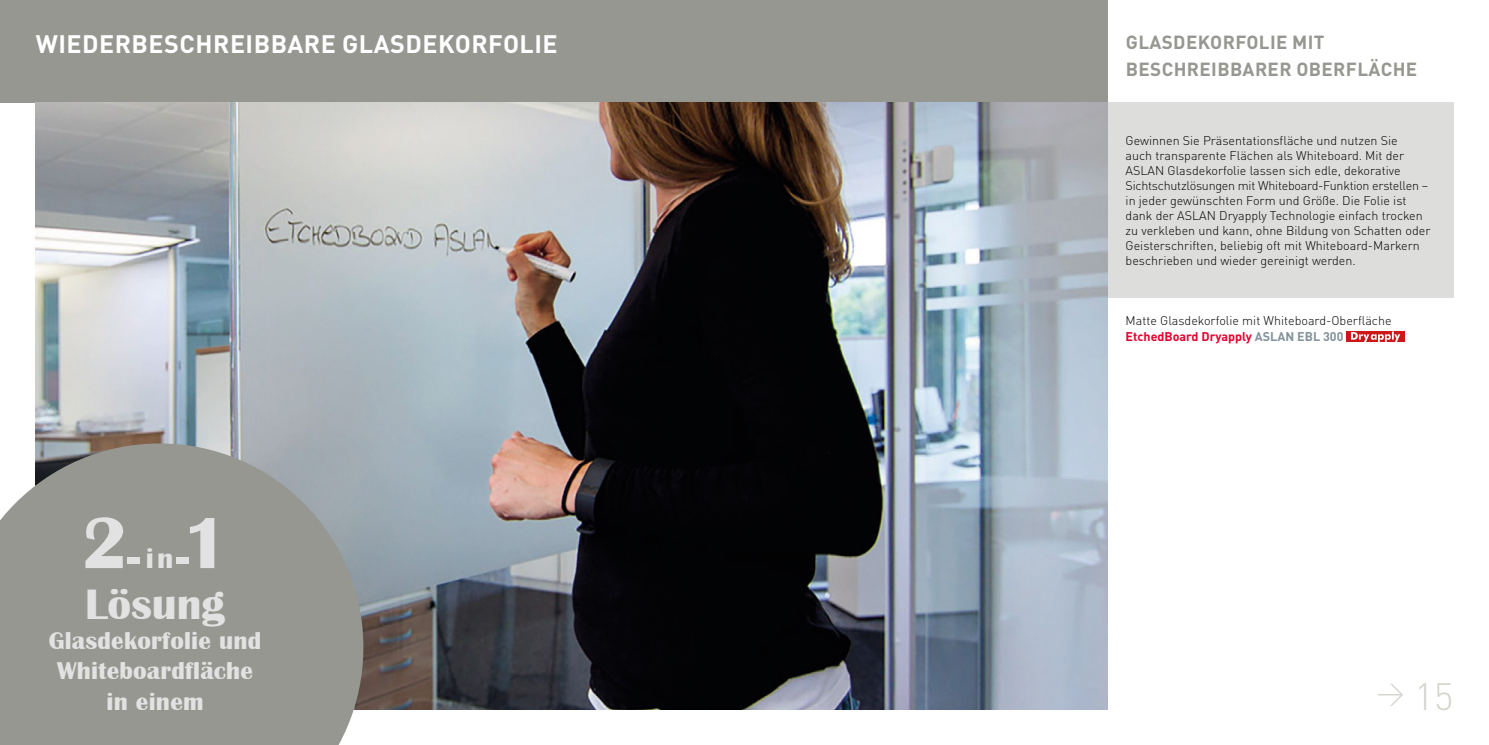
<style>
.page{position:relative;width:1489px;height:745px;background:#fff}
.page>*{position:absolute;margin:0;border:0;box-sizing:border-box;transform-origin:0 0}
.t1{font:700 75px "Britannic";color:#e1e2e1}
.t2{font:700 43.75px "Britannic";color:#e1e2e1}
.t3{font:300 37.5px "DIN Pro";color:#d4d5ce}
.t4{font:700 25px/30px "Britannic";letter-spacing:.01em;color:#e1e2e1;text-align:center}
.t5{font:700 25px "DIN Pro";letter-spacing:.02em;color:#fff}
.t6{font:700 18.75px/27.5px "DIN Pro";letter-spacing:.02em;color:#959790}
.t7{font:300 12.5px/15px "DIN Pro";color:#000}
.s1{font-size:50px}
.s2{font-size:28.75px}
.s3{font-weight:700;color:#e4032e}
.s4{font-weight:700;color:#83929b}
</style>
<div class="page">
<div style="left:0;top:0;width:1107px;height:103px;background:#959790"></div>
<img style="left:35px;top:103px;width:1072px;height:606px">
<div style="left:1346px;top:331px;width:58px;height:10px;background:#cd1719"></div>
<svg style="left:1350px;top:331px;width:49px;height:11px"></svg>
<div style="left:1107px;top:103px;width:346px;height:195px;background:#dddedc"></div>
<svg style="left:0;top:443px;width:363px;height:301px;background:#979a94"></svg>
<h3 class="t5" style="left:36px;top:23px;width:523px">WIEDERBESCHREIBBARE GLASDEKORFOLIE</h3>
<h3 class="t6" style="left:1125px;top:26px;width:293px">GLASDEKORFOLIE MIT<br>BESCHREIBBARER OBERFLÄCHE</h3>
<p class="t7" style="left:1125px;top:132px;width:306px">Gewinnen Sie Präsentationsfläche und nutzen Sie<br>auch transparente Flächen als Whiteboard. Mit der ASLAN Glasdekorfolie lassen sich edle, dekorative Sichtschutzlösungen mit Whiteboard-Funktion erstellen – in jeder gewünschten Form und Größe. Die Folie ist dank der ASLAN Dryapply Technologie einfach trocken zu verkleben und kann, ohne Bildung von Schatten oder Geisterschriften, beliebig oft mit Whiteboard-Markern beschrieben und wieder gereinigt werden.</p>
<h1 class="t1" style="left:82px;top:500px;width:148px">2<span class="s1">-</span><span class="s2">in</span><span class="s1">-</span>1</h1>
<h2 class="t2" style="left:85px;top:579px;width:141px">Lösung</h2>
<h3 class="t4" style="left:49px;top:626px;width:214px">Glasdekorfolie und<br>Whiteboardfläche in einem</h3>
<p class="t7" style="left:1125px;top:310px;width:267px;line-height:16.6px">Matte Glasdekorfolie mit Whiteboard-Oberfläche<br><span class="s3">EtchedBoard Dryapply</span> <span class="s4">ASLAN EBL 300</span></p>
<h3 class="t3" style="left:1376px;top:666px;width:79px"><sup>→</sup> 15</h3>
</div>
